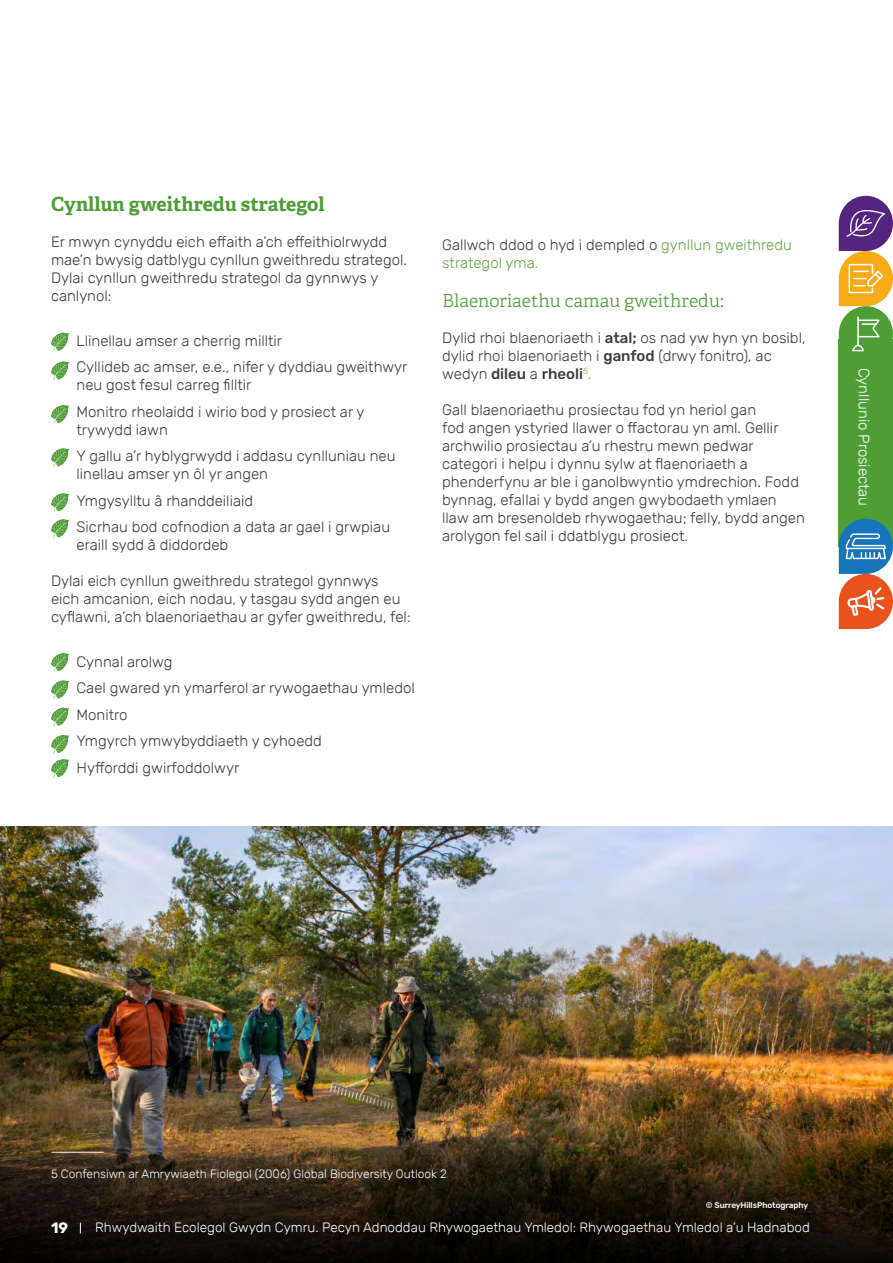
<style>
.page{position:relative;width:893px;height:1263px;background:#fff}
.page>*{position:absolute;margin:0;border:0;box-sizing:border-box;transform-origin:0 0}
.t1{font:700 19.5px "Adelle";color:#4e9e35}
.t2{font:300 18px "Adelle";color:#4e9e35}
.t3{font:300 15px/18px "Rubik";color:#3c3c3b}
.t4{font:300 15px/18px "Rubik";color:#66a644}
.t5{font:300 15px "Rubik";color:#fff}
.t6{font:700 15px "Rubik";color:#fff}
.t7{font:300 13.5px "Rubik";color:#fff}
.t8{font:300 12px "Rubik";color:#fff}
.t9{font:500 8.25px "Rubik";letter-spacing:-.01em;color:#fff}
.s1{color:#3c3c3b}
.s2{font-weight:500}
.s3{color:#66a644}
</style>
<div class="page">
<img style="left:0;top:826px;width:893px;height:305px">
<svg style="left:0;top:1131px;width:893px;height:132px;background:#2b2010"></svg>
<svg style="left:51px;top:333px;width:18px;height:18px"></svg>
<svg style="left:51px;top:361px;width:18px;height:19px"></svg>
<svg style="left:51px;top:405px;width:18px;height:18px"></svg>
<svg style="left:51px;top:448px;width:18px;height:19px"></svg>
<svg style="left:51px;top:493px;width:18px;height:19px"></svg>
<svg style="left:51px;top:519px;width:18px;height:19px"></svg>
<svg style="left:51px;top:653px;width:18px;height:18px"></svg>
<svg style="left:51px;top:680px;width:18px;height:19px"></svg>
<svg style="left:51px;top:708px;width:18px;height:18px"></svg>
<svg style="left:51px;top:735px;width:18px;height:18px"></svg>
<svg style="left:51px;top:759px;width:18px;height:18px"></svg>
<hr style="left:51px;top:1152px;width:53px;height:1px;background:#fff">
<div style="left:839px;top:339px;width:54px;height:207px;background:#4e9e35"></div>
<svg style="left:839px;top:519px;width:54px;height:110px"></svg>
<svg style="left:839px;top:196px;width:54px;height:156px"></svg>
<p class="t1" style="left:51px;top:192px;width:275px">Cynllun gweithredu strategol</p>
<p class="t3" style="left:51px;top:233px;width:358px">Er mwyn cynyddu eich effaith a’ch effeithiolrwydd mae’n bwysig datblygu cynllun gweithredu strategol.<br>Dylai cynllun gweithredu strategol da gynnwys y canlynol:</p>
<p class="t3" style="left:77px;top:332px;width:207px">Llinellau amser a cherrig milltir</p>
<p class="t3" style="left:77px;top:358px;width:332px">Cyllideb ac amser, e.e., nifer y dyddiau gweithwyr neu gost fesul carreg filltir</p>
<p class="t3" style="left:77px;top:403px;width:289px">Monitro rheolaidd i wirio bod y prosiect ar y trywydd iawn</p>
<p class="t3" style="left:77px;top:447px;width:321px">Y gallu a’r hyblygrwydd i addasu cynlluniau neu linellau amser yn ôl yr angen</p>
<p class="t3" style="left:77px;top:492px;width:178px">Ymgysylltu â rhanddeiliaid</p>
<p class="t3" style="left:77px;top:518px;width:315px">Sicrhau bod cofnodion a data ar gael i grwpiau eraill sydd â diddordeb</p>
<p class="t3" style="left:51px;top:572px;width:361px">Dylai eich cynllun gweithredu strategol gynnwys eich amcanion, eich nodau, y tasgau sydd angen eu cyflawni, a’ch blaenoriaethau ar gyfer gweithredu, fel:</p>
<p class="t3" style="left:77px;top:653px;width:97px">Cynnal arolwg</p>
<p class="t3" style="left:77px;top:679px;width:340px">Cael gwared yn ymarferol ar rywogaethau ymledol</p>
<p class="t3" style="left:77px;top:706px;width:53px">Monitro</p>
<p class="t3" style="left:77px;top:732px;width:247px">Ymgyrch ymwybyddiaeth y cyhoedd</p>
<p class="t3" style="left:77px;top:759px;width:164px">Hyfforddi gwirfoddolwyr</p>
<p class="t4" style="left:442px;top:236px;width:351px"><span class="s1">Gallwch ddod o hyd i dempled o</span> gynllun gweithredu strategol yma.</p>
<p class="t2" style="left:442px;top:290px;width:283px">Blaenoriaethu camau gweithredu:</p>
<p class="t3" style="left:442px;top:329px;width:365px">Dylid rhoi blaenoriaeth i <span class="s2">atal;</span> os nad yw hyn yn bosibl, dylid rhoi blaenoriaeth i <span class="s2">ganfod</span> (drwy fonitro), ac wedyn <span class="s2">dileu</span> a <span class="s2">rheoli</span><sup>5</sup><span class="s3">.</span></p>
<p class="t3" style="left:442px;top:401px;width:364px">Gall blaenoriaethu prosiectau fod yn heriol gan<br>fod angen ystyried llawer o ffactorau yn aml. Gellir archwilio prosiectau a’u rhestru mewn pedwar categori i helpu i dynnu sylw at flaenoriaeth a phenderfynu ar ble i ganolbwyntio ymdrechion. Fodd bynnag, efallai y bydd angen gwybodaeth ymlaen llaw am bresenoldeb rhywogaethau; felly, bydd angen arolygon fel sail i ddatblygu prosiect.</p>
<p class="t5" style="left:872px;top:368px;width:140px;rotate:90deg">Cynllunio Prosiectau</p>
<p class="t8" style="left:51px;top:1167px;width:397px">5 Confensiwn ar Amrywiaeth Fiolegol (2006) Global Biodiversity Outlook 2</p>
<p class="t9" style="left:706px;top:1200px;width:104px">© SurreyHillsPhotography</p>
<p class="t6" style="left:51px;top:1219px;width:19px">19</p>
<p class="t7" style="left:95px;top:1220px;width:716px">Rhwydwaith Ecolegol Gwydn Cymru. Pecyn Adnoddau Rhywogaethau Ymledol: Rhywogaethau Ymledol a’u Hadnabod</p>
</div>
